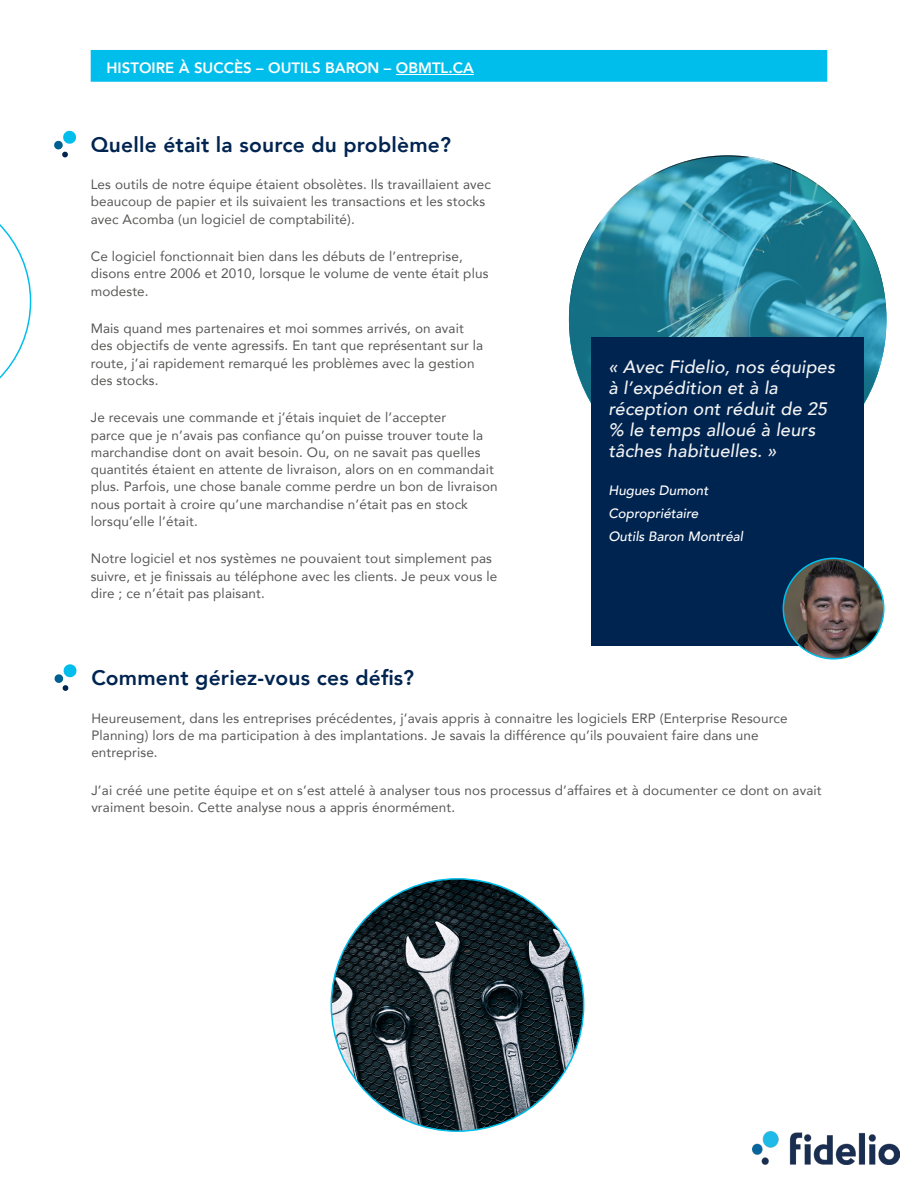
<style>
.page{position:relative;width:918px;height:1188px;background:#fff}
.page>*{position:absolute;margin:0;border:0;box-sizing:border-box;transform-origin:0 0}
.t1{font:800 21px "Avenir";letter-spacing:.01em;color:#002450}
.t2{font:italic 500 18px/21px "Avenir";letter-spacing:.01em;color:#f3f3f3}
.t3{font:800 15px "Avenir";color:#fff}
.t4{font:13.5px/17.2px "Avenir";letter-spacing:.01em;color:#575756}
.t5{font:italic 500 13.5px/23.2px "Avenir";color:#fff}
</style>
<div class="page">
<svg style="left:54px;top:131px;width:22px;height:27px"></svg>
<img style="left:569px;top:155px;width:317px;height:249px">
<svg style="left:569px;top:156px;width:317px;height:328px;background:#3591a6"></svg>
<div style="left:591px;top:337px;width:273px;height:309px;background:#002450"></div>
<svg style="left:0;top:224px;width:31px;height:155px"></svg>
<img style="left:783px;top:558px;width:101px;height:101px;border-radius:50px">
<div style="left:783px;top:558px;width:102px;height:102px;border:2px solid #00beeb;border-radius:50%"></div>
<svg style="left:54px;top:664px;width:22px;height:27px"></svg>
<img style="left:753px;top:1132px;width:147px;height:32px">
<img style="left:331px;top:879px;width:253px;height:252px;border-radius:126px">
<div style="left:90px;top:50px;width:738px;height:32px;background:#00beeb"></div>
<hr style="left:396px;top:74px;width:78px;height:1px;background:#fff">
<p class="t3" style="left:107px;top:56px;width:369px">HISTOIRE À SUCCÈS – OUTILS BARON – OBMTL.CA</p>
<h1 class="t1" style="left:91px;top:128px;width:362px">Quelle était la source du problème?</h1>
<p class="t4" style="left:91px;top:175px;width:402px">Les outils de notre équipe étaient obsolètes. Ils travaillaient avec beaucoup de papier et ils suivaient les transactions et les stocks avec Acomba (un logiciel de comptabilité).</p>
<p class="t4" style="left:91px;top:247px;width:399px">Ce logiciel fonctionnait bien dans les débuts de l’entreprise, disons entre 2006 et 2010, lorsque le volume de vente était plus modeste.</p>
<p class="t4" style="left:91px;top:319px;width:394px">Mais quand mes partenaires et moi sommes arrivés, on avait des objectifs de vente agressifs. En tant que représentant sur la route, j’ai rapidement remarqué les problèmes avec la gestion des stocks.</p>
<p class="t4" style="left:91px;top:409px;width:409px">Je recevais une commande et j’étais inquiet de l’accepter<br>parce que je n’avais pas confiance qu’on puisse trouver toute la marchandise dont on avait besoin. Ou, on ne savait pas quelles quantités étaient en attente de livraison, alors on en commandait plus. Parfois, une chose banale comme perdre un bon de livraison nous portait à croire qu’une marchandise n’était pas en stock lorsqu’elle l’était.</p>
<p class="t4" style="left:91px;top:550px;width:408px">Notre logiciel et nos systèmes ne pouvaient tout simplement pas suivre, et je finissais au téléphone avec les clients. Je peux vous le dire ; ce n’était pas plaisant.</p>
<h2 class="t2" style="left:608px;top:357px;width:228px">« Avec Fidelio, nos équipes à l’expédition et à la réception ont réduit de 25 % le temps alloué à leurs tâches habituelles. »</h2>
<p class="t5" style="left:608px;top:479px;width:136px">Hugues Dumont<br>Copropriétaire<br>Outils Baron Montréal</p>
<h1 class="t1" style="left:91px;top:661px;width:324px">Comment gériez-vous ces défis?</h1>
<p class="t4" style="left:91px;top:709px;width:698px">Heureusement, dans les entreprises précédentes, j’avais appris à connaitre les logiciels ERP (Enterprise Resource<br>Planning) lors de ma participation à des implantations. Je savais la différence qu’ils pouvaient faire dans une entreprise.</p>
<p class="t4" style="left:91px;top:781px;width:732px">J’ai créé une petite équipe et on s’est attelé à analyser tous nos processus d’affaires et à documenter ce dont on avait vraiment besoin. Cette analyse nous a appris énormément.</p>
</div>
